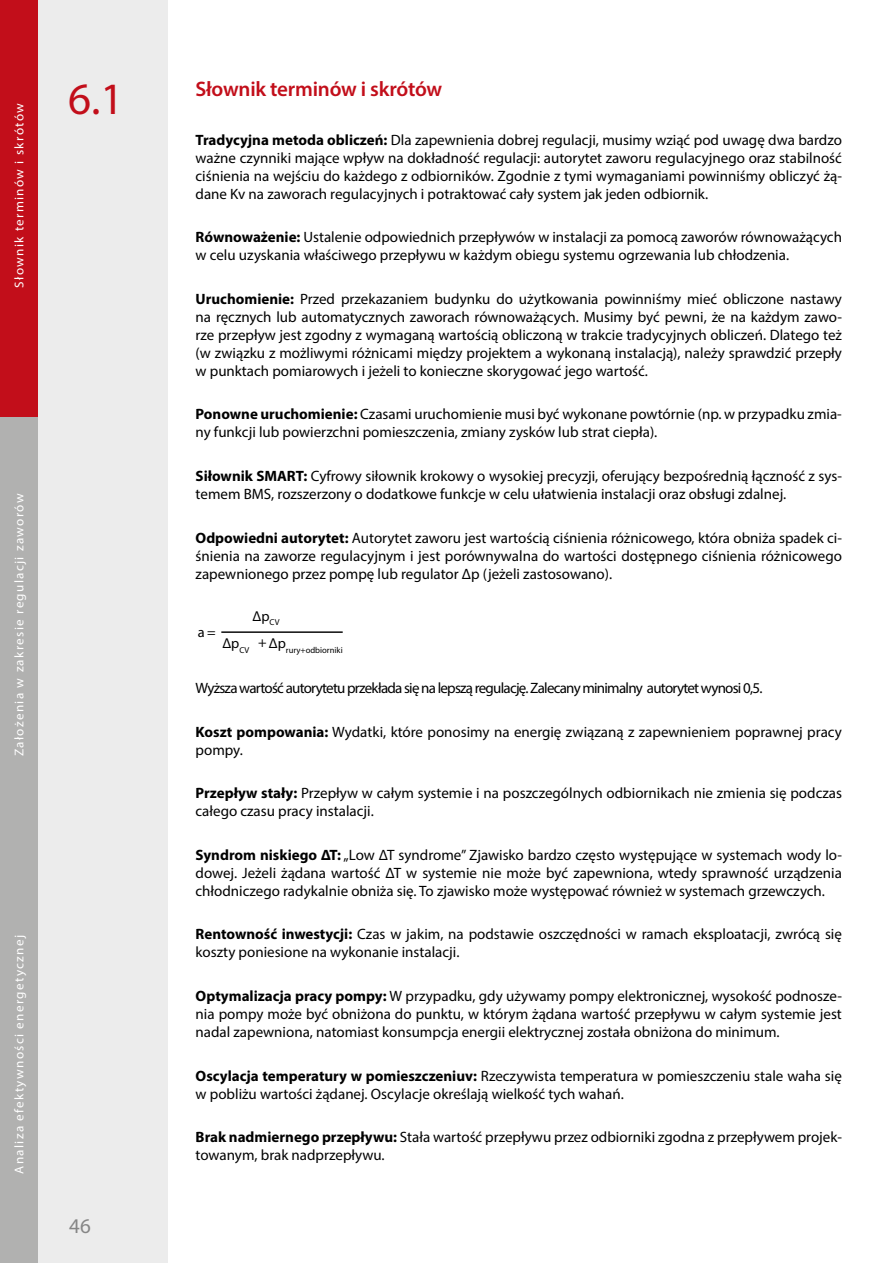
<style>
.page{position:relative;width:893px;height:1263px;background:#fff}
.page>*{position:absolute;margin:0;border:0;box-sizing:border-box;transform-origin:0 0}
.t1{font:45px "Myriad Pro";color:#c20e1a}
.t2{font:600 21px "Myriad Pro";letter-spacing:-.01em;color:#c20e1a}
.t3{font:21px "Myriad Pro";color:#868686}
.t4{font:15px/18px "Myriad Pro";color:#000}
.t5{font:15px "Myriad Pro";letter-spacing:-.05em;color:#000}
.t6{font:14.4px "Myriad Pro";color:#000}
.t7{font:12.75px "Myriad Pro";letter-spacing:.1em;color:#fff}
.t8{font:8.55px "Myriad Pro";color:#000}
.s1{font-weight:700}
</style>
<div class="page">
<div style="left:37px;top:0;width:131px;height:1263px;background:#ececec"></div>
<div style="left:0;top:0;width:38px;height:417px;background:#c20e1a"></div>
<div style="left:0;top:417px;width:38px;height:429px;background:#b1b1b0"></div>
<div style="left:0;top:846px;width:38px;height:417px;background:#b1b1b0"></div>
<hr style="left:221px;top:631px;width:122px;height:2px;background:#000">
<p class="t7" style="left:11px;top:288px;width:186px;rotate:-90deg">Słownik terminów i skrótów</p>
<h1 class="t1" style="left:68px;top:71px;width:57px">6.1</h1>
<p class="t7" style="left:11px;top:756px;width:264px;rotate:-90deg">Założenia w zakresie regulacji zaworów</p>
<p class="t7" style="left:11px;top:1174px;width:241px;rotate:-90deg">Analiza efektywności energetycznej</p>
<h2 class="t3" style="left:69px;top:1213px;width:23px">46</h2>
<h2 class="t2" style="left:196px;top:76px;width:248px">Słownik terminów i skrótów</h2>
<p class="t4" style="left:196px;top:131px;width:648px;text-align:justify"><span class="s1">Tradycyjna metoda obliczeń:</span> Dla zapewnienia dobrej regulacji, musimy wziąć pod uwagę dwa bardzo ważne czynniki mające wpływ na dokładność regulacji: autorytet zaworu regulacyjnego oraz stabilność ciśnienia na wejściu do każdego z odbiorników. Zgodnie z tymi wymaganiami powinniśmy obliczyć żą&shy;dane Kv na zaworach regulacyjnych i potraktować cały system jak jeden odbiornik.</p>
<p class="t4" style="left:196px;top:228px;width:648px"><span class="s1">Równoważenie:</span> Ustalenie odpowiednich przepływów w instalacji za pomocą zaworów równoważących w celu uzyskania właściwego przepływu w każdym obiegu systemu ogrzewania lub chłodzenia.</p>
<p class="t4" style="left:196px;top:290px;width:648px;text-align:justify"><span class="s1">Uruchomienie:</span> Przed przekazaniem budynku do użytkowania powinniśmy mieć obliczone nastawy na ręcznych lub automatycznych zaworach równoważących. Musimy być pewni, że na każdym zawo&shy;rze przepływ jest zgodny z wymaganą wartością obliczoną w trakcie tradycyjnych obliczeń. Dlatego też (w związku z możliwymi różnicami między projektem a wykonaną instalacją), należy sprawdzić przepły w punktach pomiarowych i jeżeli to konieczne skorygować jego wartość.</p>
<p class="t4" style="left:196px;top:405px;width:648px"><span class="s1">Ponowne uruchomienie:</span> Czasami uruchomienie musi być wykonane powtórnie (np. w przypadku zmia&shy;ny funkcji lub powierzchni pomieszczenia, zmiany zysków lub strat ciepła).</p>
<p class="t4" style="left:196px;top:467px;width:648px"><span class="s1">Siłownik SMART:</span> Cyfrowy siłownik krokowy o wysokiej precyzji, oferujący bezpośrednią łączność z sys&shy;temem BMS, rozszerzony o dodatkowe funkcje w celu ułatwienia instalacji oraz obsługi zdalnej.</p>
<p class="t4" style="left:196px;top:528px;width:648px;text-align:justify"><span class="s1">Odpowiedni autorytet:</span> Autorytet zaworu jest wartością ciśnienia różnicowego, która obniża spadek ci&shy;śnienia na zaworze regulacyjnym i jest porównywalna do wartości dostępnego ciśnienia różnicowego zapewnionego przez pompę lub regulator Δp (jeżeli zastosowano).</p>
<p class="t6" style="left:253px;top:607px;width:28px">∆p<sub>CV</sub></p>
<p class="t8" style="left:269px;top:645px;width:76px"><sup>∆p</sup>rury+odbiorniki</p>
<p class="t5" style="left:196px;top:679px;width:568px">Wyższa wartość autorytetu przekłada się na lepszą regulację. Zalecany minimalny autorytet wynosi 0,5.</p>
<p class="t4" style="left:196px;top:723px;width:648px"><span class="s1">Koszt pompowania:</span> Wydatki, które ponosimy na energię związaną z zapewnieniem poprawnej pracy pompy.</p>
<p class="t4" style="left:196px;top:784px;width:648px"><span class="s1">Przepływ stały:</span> Przepływ w całym systemie i na poszczególnych odbiornikach nie zmienia się podczas całego czasu pracy instalacji.</p>
<p class="t4" style="left:196px;top:846px;width:648px;text-align:justify"><span class="s1">Syndrom niskiego ΔT:</span> „Low ΔT syndrome” Zjawisko bardzo często występujące w systemach wody lo&shy;dowej. Jeżeli żądana wartość ΔT w systemie nie może być zapewniona, wtedy sprawność urządzenia chłodniczego radykalnie obniża się. To zjawisko może występować również w systemach grzewczych.</p>
<p class="t4" style="left:196px;top:925px;width:648px"><span class="s1">Rentowność inwestycji:</span> Czas w jakim, na podstawie oszczędności w ramach eksploatacji, zwrócą się koszty poniesione na wykonanie instalacji.</p>
<p class="t4" style="left:196px;top:987px;width:648px;text-align:justify"><span class="s1">Optymalizacja pracy pompy:</span> W przypadku, gdy używamy pompy elektronicznej, wysokość podnosze&shy;nia pompy może być obniżona do punktu, w którym żądana wartość przepływu w całym systemie jest nadal zapewniona, natomiast konsumpcja energii elektrycznej została obniżona do minimum.</p>
<p class="t4" style="left:196px;top:1066px;width:648px"><span class="s1">Oscylacja temperatury w pomieszczeniuv:</span> Rzeczywista temperatura w pomieszczeniu stale waha się w pobliżu wartości żądanej. Oscylacje określają wielkość tych wahań.</p>
<p class="t4" style="left:196px;top:1128px;width:648px"><span class="s1">Brak nadmiernego przepływu:</span> Stała wartość przepływu przez odbiorniki zgodna z przepływem projek&shy;towanym, brak nadprzepływu.</p>
<p class="t6" style="left:198px;top:623px;width:20px">a=</p>
<p class="t6" style="left:222px;top:635px;width:19px">∆p</p>
<p class="t6" style="left:258px;top:633px;width:10px">+</p>
<p class="t8" style="left:239px;top:645px;width:11px">CV</p>
</div>
